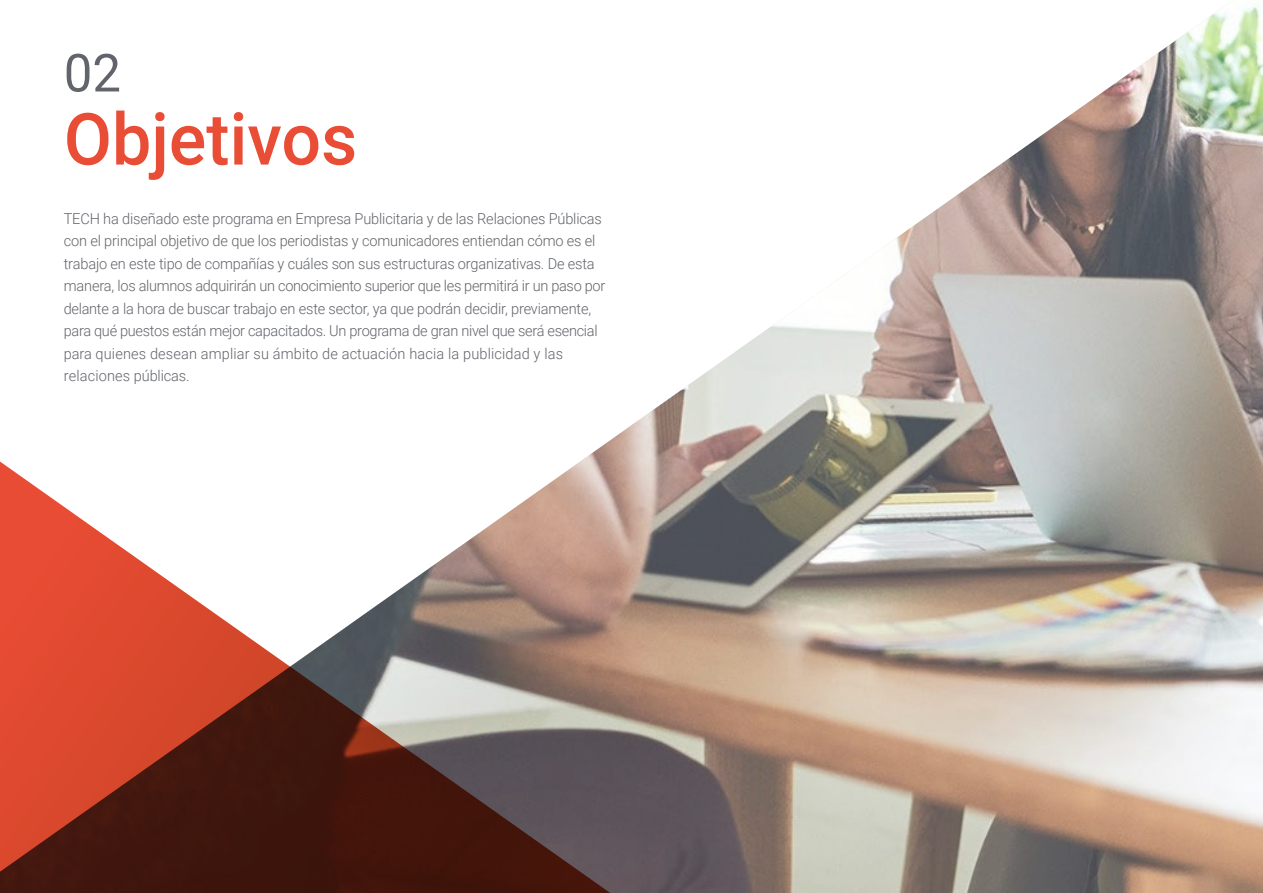
<style>
.page{position:relative;width:1263px;height:893px;background:#fff}
.page>*{position:absolute;margin:0;border:0;box-sizing:border-box;transform-origin:0 0}
.t1{font:500 72px "Roboto";color:#e94d35}
.t2{font:52.5px "Roboto";color:#61646a}
.t3{font:300 15px/22.5px "Roboto";letter-spacing:-.01em;color:#61646a}
</style>
<div class="page">
<img style="left:602px;top:6px;width:661px;height:887px">
<svg style="left:0;top:446px;width:640px;height:447px"></svg>
<h2 class="t2" style="left:64px;top:36px;width:59px">02</h2>
<h1 class="t1" style="left:64px;top:89px;width:295px">Objetivos</h1>
<p class="t3" style="left:64px;top:207px;width:543px">TECH ha diseñado este programa en Empresa Publicitaria y de las Relaciones Públicas con el principal objetivo de que los periodistas y comunicadores entiendan cómo es el trabajo en este tipo de compañías y cuáles son sus estructuras organizativas. De esta manera, los alumnos adquirirán un conocimiento superior que les permitirá ir un paso por delante a la hora de buscar trabajo en este sector, ya que podrán decidir, previamente, para qué puestos están mejor capacitados. Un programa de gran nivel que será esencial para quienes desean ampliar su ámbito de actuación hacia la publicidad y las relaciones públicas.</p>
</div>
